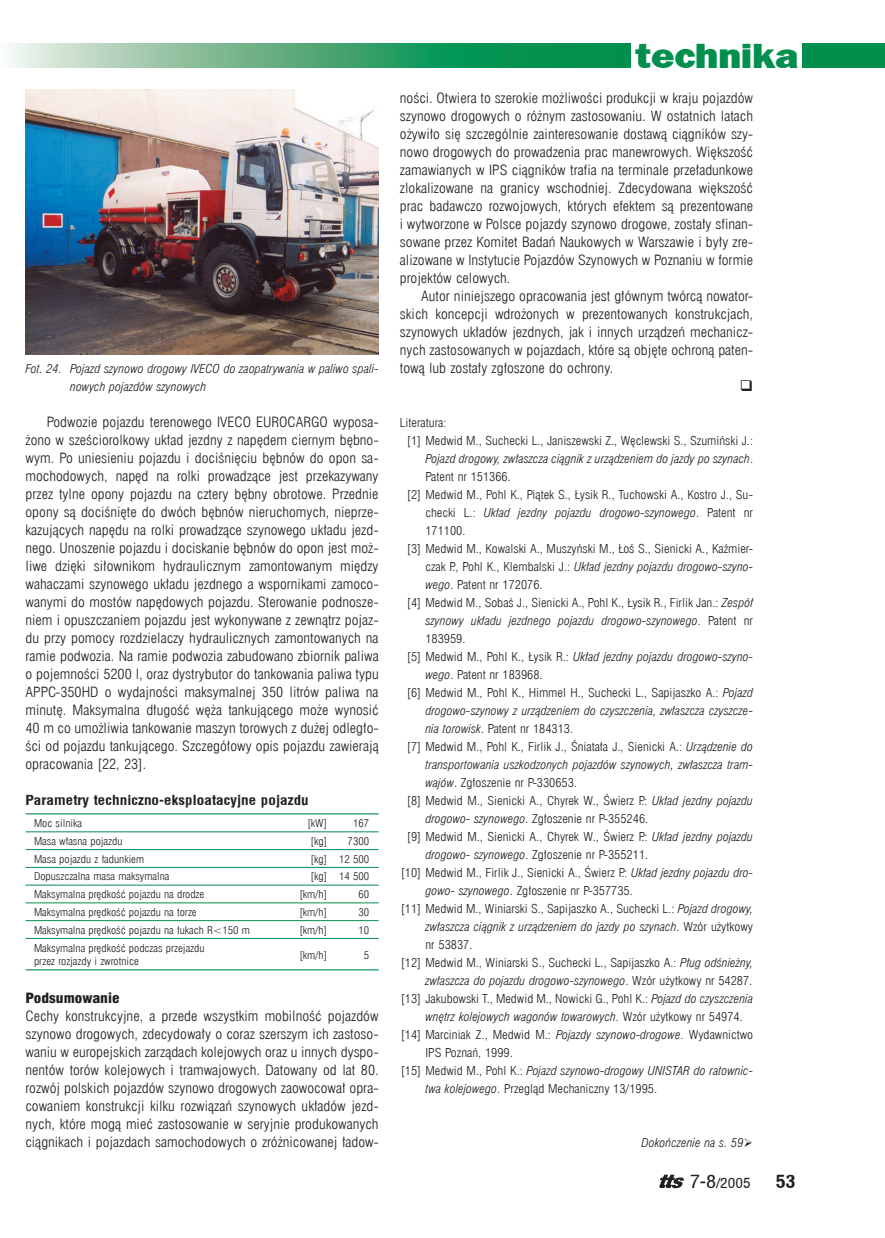
<style>
.page{position:relative;width:885px;height:1238px;background:#fff}
.page>*{position:absolute;margin:0;border:0;box-sizing:border-box;transform-origin:0 0}
.t1{font:36px "Frankfurt Goth Hvypl";color:#008f4d;scale:1.1 1}
.t2{font:700 18px "Switzerland Condpl";color:#231f20;scale:1.1 1}
.t3{font:13.8px/18px "Swis 721 Lt Cn EU Normal";color:#231f20;text-align:justify;scale:1.1 1}
.t4{font:700 13.8px "Switzerland Condpl";color:#231f20;scale:1.1 1}
.t5{font:13.8px "Swis 721 Blk Cn EU Normal";color:#231f20;scale:1.1 1}
.t6{font:13.8px "Switzerland Condpl";color:#231f20;scale:1.1 1}
.t7{font:12px/18px "Swis 721 Lt Cn EU Normal";color:#231f20;scale:1.1 1}
.t8{font:12px/18px "Swis 721 Lt Cn EU Italic";color:#231f20;scale:1.1 1}
.t9{font:10.5px/13.5px "Swis 721 Lt Cn EU Normal";color:#231f20;scale:1.1 1}
.s1{font-family:"Swis 721 Lt Cn EU Normal"}
.s2{font-family:"Swis 721 Lt Cn EU Italic"}
.s3{font-size:18px}
</style>
<div class="page">
<div style="left:801px;top:43px;width:83px;height:25px;background:#008f4d"></div>
<svg style="left:10px;top:43px;width:621px;height:25px;background:#58af82"></svg>
<svg style="left:659px;top:1174px;width:24px;height:13px"></svg>
<hr style="left:26px;top:813px;width:352px;height:1px;background:#008f4d">
<hr style="left:26px;top:831px;width:352px;height:1px;background:#008f4d">
<hr style="left:26px;top:849px;width:352px;height:1px;background:#008f4d">
<hr style="left:26px;top:867px;width:352px;height:1px;background:#008f4d">
<hr style="left:26px;top:884px;width:352px;height:1px;background:#008f4d">
<hr style="left:26px;top:902px;width:352px;height:1px;background:#008f4d">
<hr style="left:26px;top:920px;width:352px;height:1px;background:#008f4d">
<hr style="left:26px;top:938px;width:352px;height:1px;background:#008f4d">
<hr style="left:26px;top:969px;width:352px;height:1px;background:#008f4d">
<img style="left:26px;top:89px;width:353px;height:265px">
<p class="t8" style="left:70px;top:360px;width:282px;text-indent:-45px">Fot. 24. Pojazd szynowo drogowy IVECO do zaopatrywania w paliwo spali&shy;nowych pojazdów szynowych</p>
<p class="t3" style="left:26px;top:413px;width:322px;text-indent:21px">Podwozie pojazdu terenowego IVECO EUROCARGO wyposa&shy;żono w sześciorolkowy układ jezdny z napędem ciernym bębno&shy;wym. Po uniesieniu pojazdu i dociśnięciu bębnów do opon sa&shy;mochodowych, napęd na rolki prowadzące jest przekazywany przez tylne opony pojazdu na cztery bębny obrotowe. Przednie opony są dociśnięte do dwóch bębnów nieruchomych, nieprze&shy;kazujących napędu na rolki prowadzące szynowego układu jezd&shy;nego. Unoszenie pojazdu i dociskanie bębnów do opon jest moż&shy;liwe dzięki siłownikom hydraulicznym zamontowanym między wahaczami szynowego układu jezdnego a wspornikami zamoco&shy;wanymi do mostów napędowych pojazdu. Sterowanie podnosze&shy;niem i opuszczaniem pojazdu jest wykonywane z zewnątrz pojaz&shy;du przy pomocy rozdzielaczy hydraulicznych zamontowanych na ramie podwozia. Na ramie podwozia zabudowano zbiornik paliwa o pojemności 5200 l, oraz dystrybutor do tankowania paliwa typu APPC-350HD o wydajności maksymalnej 350 litrów paliwa na minutę. Maksymalna długość węża tankującego może wynosić 40 m co umożliwia tankowanie maszyn torowych z dużej odległo&shy;ści od pojazdu tankującego. Szczegółowy opis pojazdu zawierają opracowania [22, 23].</p>
<p class="t4" style="left:26px;top:791px;width:259px">Parametry techniczno-eksploatacyjne pojazdu</p>
<p class="t9" style="left:34px;top:816px;width:45px">Moc silnika</p>
<p class="t9" style="left:307px;top:816px;width:20px">[kW]</p>
<p class="t9" style="left:353px;top:816px;width:16px">167</p>
<p class="t9" style="left:34px;top:834px;width:82px">Masa własna pojazdu</p>
<p class="t9" style="left:310px;top:834px;width:17px">[kg]</p>
<p class="t9" style="left:347px;top:834px;width:21px">7300</p>
<p class="t9" style="left:34px;top:852px;width:102px">Masa pojazdu z ładunkiem</p>
<p class="t9" style="left:310px;top:852px;width:55px">[kg] 12 500</p>
<p class="t9" style="left:34px;top:870px;width:125px">Dopuszczalna masa maksymalna</p>
<p class="t9" style="left:310px;top:870px;width:55px">[kg] 14 500</p>
<p class="t9" style="left:34px;top:887px;width:156px">Maksymalna prędkość pojazdu na drodze</p>
<p class="t9" style="left:299px;top:887px;width:27px">[km/h]</p>
<p class="t9" style="left:358px;top:887px;width:11px">60</p>
<p class="t9" style="left:34px;top:905px;width:149px">Maksymalna prędkość pojazdu na torze</p>
<p class="t9" style="left:299px;top:905px;width:27px">[km/h]</p>
<p class="t9" style="left:358px;top:905px;width:11px">30</p>
<p class="t9" style="left:34px;top:923px;width:198px">Maksymalna prędkość pojazdu na łukach R&lt;150 m</p>
<p class="t9" style="left:299px;top:923px;width:27px">[km/h]</p>
<p class="t9" style="left:358px;top:923px;width:11px">10</p>
<p class="t9" style="left:34px;top:941px;width:156px">Maksymalna prędkość podczas przejazdu przez rozjazdy i zwrotnice</p>
<p class="t9" style="left:299px;top:948px;width:27px">[km/h]</p>
<p class="t9" style="left:364px;top:948px;width:6px">5</p>
<p class="t5" style="left:26px;top:989px;width:87px">Podsumowanie</p>
<p class="t3" style="left:26px;top:1007px;width:322px">Cechy konstrukcyjne, a przede wszystkim mobilność pojazdów szynowo drogowych, zdecydowały o coraz szerszym ich zastoso&shy;waniu w europejskich zarządach kolejowych oraz u innych dyspo&shy;nentów torów kolejowych i tramwajowych. Datowany od lat 80. rozwój polskich pojazdów szynowo drogowych zaowocował opra&shy;cowaniem konstrukcji kilku rozwiązań szynowych układów jezd&shy;nych, które mogą mieć zastosowanie w seryjnie produkowanych ciągnikach i pojazdach samochodowych o zróżnicowanej ładow-</p>
<h1 class="t1" style="left:635px;top:33px;width:149px">technika</h1>
<p class="t3" style="left:400px;top:89px;width:322px">ności. Otwiera to szerokie możliwości produkcji w kraju pojazdów szynowo drogowych o różnym zastosowaniu. W ostatnich latach ożywiło się szczególnie zainteresowanie dostawą ciągników szy&shy;nowo drogowych do prowadzenia prac manewrowych. Większość zamawianych w IPS ciągników trafia na terminale przeładunkowe zlokalizowane na granicy wschodniej. Zdecydowana większość prac badawczo rozwojowych, których efektem są prezentowane i wytworzone w Polsce pojazdy szynowo drogowe, zostały sfinan&shy;sowane przez Komitet Badań Naukowych w Warszawie i były zre&shy;alizowane w Instytucie Pojazdów Szynowych w Poznaniu w formie projektów celowych.</p>
<p class="t3" style="left:400px;top:287px;width:322px;text-indent:21px">Autor niniejszego opracowania jest głównym twórcą nowator&shy;skich koncepcji wdrożonych w prezentowanych konstrukcjach, szynowych układów jezdnych, jak i innych urządzeń mechanicz&shy;nych zastosowanych w pojazdach, które są objęte ochroną paten&shy;tową lub zostały zgłoszone do ochrony.</p>
<p class="t7" style="left:407px;top:414px;width:316px;text-indent:-7px">Literatura:<br>[1] Medwid M., Suchecki L., Janiszewski Z., Węclewski S., Szumiński J.:</p>
<p class="t8" style="left:425px;top:450px;width:299px">Pojazd drogowy, zwłaszcza ciągnik z urządzeniem do jazdy po szynach<span class="s1">.</span></p>
<p class="t7" style="left:407px;top:468px;width:316px;text-indent:18px">Patent nr 151366.<br>[2] Medwid M., Pohl K., Piątek S., Łysik R., Tuchowski A., Kostro J., Su-</p>
<p class="t8" style="left:425px;top:504px;width:299px"><span class="s1">checki L.:</span> Układ jezdny pojazdu drogowo-szynowego<span class="s1">. Patent nr</span></p>
<p class="t7" style="left:407px;top:522px;width:316px;text-indent:18px">171100.<br>[3] Medwid M., Kowalski A., Muszyński M., Łoś S., Sienicki A., Kaźmier-</p>
<p class="t8" style="left:425px;top:558px;width:299px"><span class="s1">czak P., Pohl K., Klembalski J.:</span> Układ jezdny pojazdu drogowo-szyno-</p>
<p class="t7" style="left:407px;top:576px;width:316px;text-indent:18px"><span class="s2">wego</span>. Patent nr 172076.<br>[4] Medwid M., Sobaś J., Sienicki A., Pohl K., Łysik R., Firlik Jan.: <span class="s2">Zespół</span></p>
<p class="t8" style="left:425px;top:612px;width:299px">szynowy układu jezdnego pojazdu drogowo-szynowego<span class="s1">. Patent nr</span></p>
<p class="t7" style="left:425px;top:630px;width:38px">183959.</p>
<p class="t8" style="left:407px;top:648px;width:316px"><span class="s1">[5] Medwid M., Pohl K., Łysik R.:</span> Układ jezdny pojazdu drogowo-szyno-</p>
<p class="t7" style="left:407px;top:666px;width:316px;text-indent:18px"><span class="s2">wego</span>. Patent nr 183968.<br>[6] Medwid M., Pohl K., Himmel H., Suchecki L., Sapijaszko A.: <span class="s2">Pojazd</span></p>
<p class="t8" style="left:425px;top:702px;width:299px">drogowo-szynowy z urządzeniem do czyszczenia, zwłaszcza czyszcze-</p>
<p class="t7" style="left:407px;top:720px;width:316px;text-indent:18px"><span class="s2">nia torowisk</span>. Patent nr 184313.<br>[7] Medwid M., Pohl K., Firlik J., Śniatała J., Sienicki A.: <span class="s2">Urządzenie do</span></p>
<p class="t8" style="left:425px;top:756px;width:299px">transportowania uszkodzonych pojazdów szynowych, zwłaszcza tram-</p>
<p class="t7" style="left:425px;top:774px;width:139px"><span class="s2">wajów</span>. Zgłoszenie nr P-330653.</p>
<p class="t7" style="left:407px;top:792px;width:316px">[8] Medwid M., Sienicki A., Chyrek W., Świerz P.: <span class="s2">Układ jezdny pojazdu</span></p>
<p class="t7" style="left:425px;top:810px;width:204px"><span class="s2">drogowo- szynowego</span>. Zgłoszenie nr P-355246.</p>
<p class="t7" style="left:407px;top:828px;width:316px">[9] Medwid M., Sienicki A., Chyrek W., Świerz P.: <span class="s2">Układ jezdny pojazdu</span></p>
<p class="t7" style="left:425px;top:846px;width:204px"><span class="s2">drogowo- szynowego</span>. Zgłoszenie nr P-355211.</p>
<p class="t7" style="left:401px;top:864px;width:322px">[10] Medwid M., Firlik J., Sienicki A., Świerz P.: <span class="s2">Układ jezdny pojazdu dro-</span></p>
<p class="t7" style="left:425px;top:882px;width:190px"><span class="s2">gowo- szynowego</span>. Zgłoszenie nr P-357735.</p>
<p class="t7" style="left:401px;top:900px;width:322px">[11] Medwid M., Winiarski S., Sapijaszko A., Suchecki L.: <span class="s2">Pojazd drogowy,</span></p>
<p class="t8" style="left:425px;top:918px;width:299px">zwłaszcza ciągnik z urządzeniem do jazdy po szynach<span class="s1">. Wzór użytkowy</span></p>
<p class="t7" style="left:401px;top:936px;width:322px;text-indent:25px">nr 53837.<br>[12] Medwid M., Winiarski S., Suchecki L., Sapijaszko A.: <span class="s2">Pług odśnieżny,</span></p>
<p class="t8" style="left:425px;top:972px;width:299px">zwłaszcza do pojazdu drogowo-szynowego<span class="s1">. Wzór użytkowy nr 54287.</span></p>
<p class="t7" style="left:401px;top:990px;width:322px">[13] Jakubowski T., Medwid M., Nowicki G., Pohl K.: <span class="s2">Pojazd do czyszczenia</span></p>
<p class="t8" style="left:425px;top:1008px;width:290px">wnętrz kolejowych wagonów towarowych<span class="s1">. Wzór użytkowy nr 54974.</span></p>
<p class="t7" style="left:425px;top:1026px;width:299px;text-indent:-25px">[14] Marciniak Z., Medwid M.: <span class="s2">Pojazdy szynowo-drogowe</span>. Wydawnictwo<br>IPS Poznań, 1999.</p>
<p class="t8" style="left:401px;top:1062px;width:322px"><span class="s1">[15] Medwid M., Pohl K.:</span> Pojazd szynowo-drogowy UNISTAR do ratownic-</p>
<p class="t7" style="left:425px;top:1080px;width:212px"><span class="s2">twa kolejowego</span>. Przegląd Mechaniczny 13/1995.</p>
<p class="t8" style="left:641px;top:1134px;width:103px">Dokończenie na s. 59➢</p>
<p class="t6" style="left:689px;top:1173px;width:57px"><span class="s3">7-8</span>/2005</p>
<h2 class="t2" style="left:775px;top:1170px;width:19px">53</h2>
</div>
